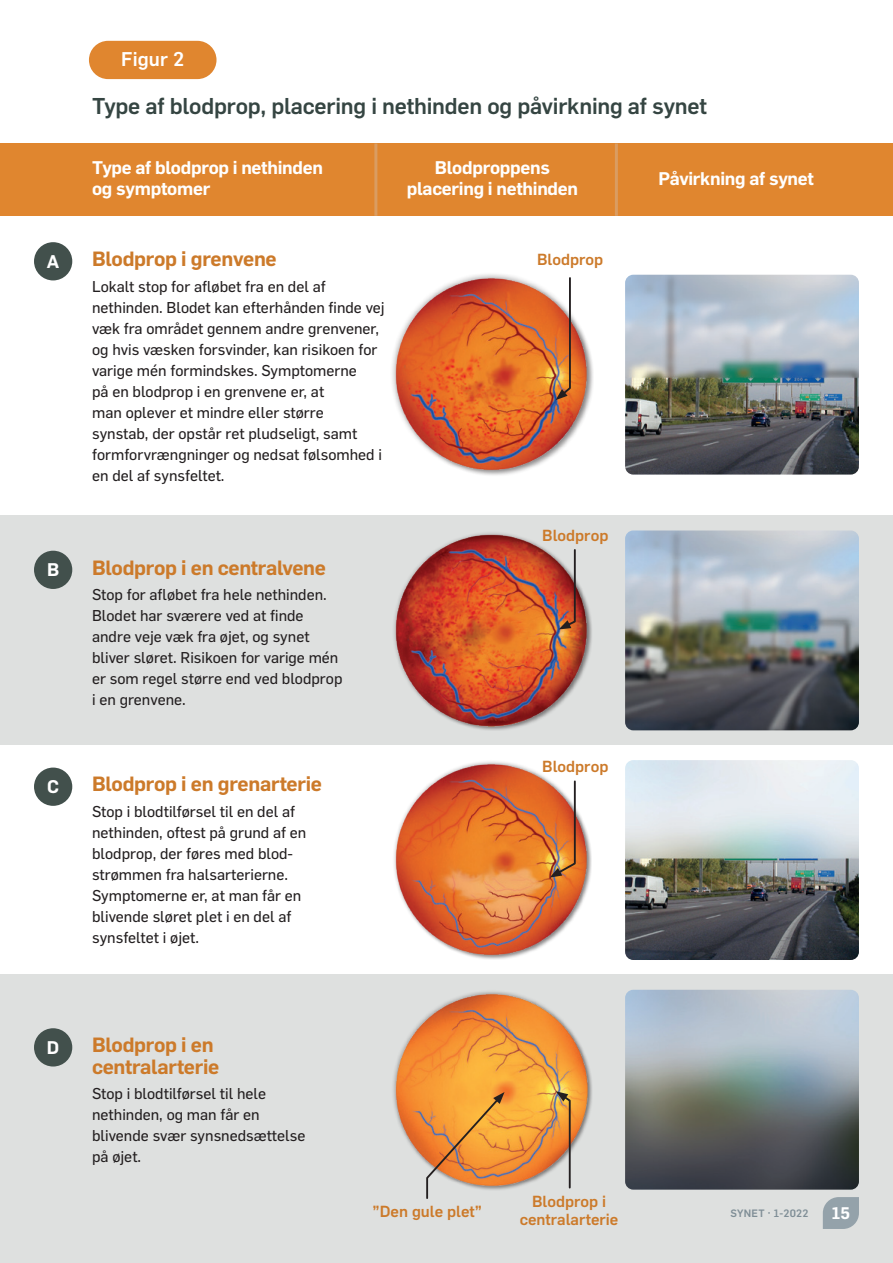
<style>
.page{position:relative;width:893px;height:1263px;background:#fff}
.page>*{position:absolute;margin:0;border:0;box-sizing:border-box;transform-origin:0 0}
.t1{font:500 22.5px "Flama";letter-spacing:-.01em;color:#354542}
.t2{font:600 20.25px/21.8px "Flama";letter-spacing:-.015em;color:#cc7a2a}
.t3{font:500 19.5px "Flama";letter-spacing:.005em;color:#fff}
.t4{font:600 18px/21px "Flama";letter-spacing:-.015em;color:#fff}
.t5{font:600 16.5px "Flama";color:#fff}
.t6{font:500 15.75px/18px "Flama";color:#cc7a2a;text-align:center}
.t7{font:15.3px/21px "Flama Basic";color:#231f20}
.t8{font:500 10.5px "Flama";letter-spacing:.025em;color:#7f8e96}
</style>
<div class="page">
<div style="left:0;top:516px;width:893px;height:229px;background:#dee0df"></div>
<div style="left:0;top:975px;width:893px;height:288px;background:#dee0df"></div>
<div style="left:34px;top:1028px;width:38px;height:38px;background:#42504c;border-radius:50%"></div>
<div style="left:34px;top:767px;width:38px;height:39px;background:#42504c;border-radius:50%"></div>
<div style="left:34px;top:551px;width:38px;height:38px;background:#42504c;border-radius:50%"></div>
<div style="left:34px;top:242px;width:38px;height:38px;background:#42504c;border-radius:50%"></div>
<div style="left:89px;top:41px;width:127px;height:38px;background:#e0862f;border-radius:19px"></div>
<div style="left:0;top:144px;width:893px;height:72px;background:#e0862f"></div>
<hr style="left:374px;top:144px;width:3px;height:72px;background:#da9c61">
<hr style="left:615px;top:144px;width:3px;height:72px;background:#da9c61">
<img style="left:392px;top:275px;width:200px;height:200px">
<svg style="left:556px;top:276px;width:16px;height:124px"></svg>
<img style="left:625px;top:275px;width:234px;height:200px">
<img style="left:625px;top:760px;width:234px;height:200px">
<img style="left:625px;top:990px;width:234px;height:199px">
<img style="left:625px;top:530px;width:234px;height:200px">
<img style="left:394px;top:533px;width:198px;height:197px">
<img style="left:394px;top:761px;width:198px;height:199px">
<img style="left:393px;top:991px;width:199px;height:199px">
<svg style="left:559px;top:548px;width:18px;height:81px"></svg>
<svg style="left:550px;top:779px;width:27px;height:99px;background:#ce8051"></svg>
<svg style="left:556px;top:1091px;width:16px;height:98px"></svg>
<svg style="left:425px;top:1092px;width:79px;height:107px;background:#e39f55"></svg>
<svg style="left:823px;top:1197px;width:36px;height:32px"></svg>
<p class="t3" style="left:121px;top:45px;width:64px">Figur 2</p>
<h1 class="t1" style="left:92px;top:90px;width:616px">Type af blodprop, placering i nethinden og påvirkning af synet</h1>
<p class="t4" style="left:92px;top:156px;width:232px">Type af blodprop i nethinden og symptomer</p>
<p class="t4" style="left:407px;top:156px;width:173px;text-align:center">Blodproppens placering i nethinden</p>
<p class="t4" style="left:659px;top:167px;width:157px">Påvirkning af synet</p>
<p class="t4" style="left:47px;top:249px;width:14px">A</p>
<h2 class="t2" style="left:92px;top:247px;width:186px">Blodprop i grenvene</h2>
<p class="t7" style="left:92px;top:275px;width:294px">Lokalt stop for afløbet fra en del af nethinden. Blodet kan efterhånden finde vej væk fra området gennem andre grenvener, og hvis væsken forsvinder, kan risikoen for varige mén formindskes. Symptomerne<br>på en blodprop i en grenvene er, at<br>man oplever et mindre eller større<br>synstab, der opstår ret pludseligt, samt formforvrængninger og nedsat følsomhed i en del af synsfeltet.</p>
<p class="t6" style="left:537px;top:249px;width:68px">Blodprop</p>
<p class="t6" style="left:542px;top:525px;width:68px">Blodprop</p>
<p class="t4" style="left:47px;top:558px;width:14px">B</p>
<h2 class="t2" style="left:92px;top:555px;width:235px">Blodprop i en centralvene</h2>
<p class="t7" style="left:92px;top:583px;width:252px">Stop for afløbet fra hele nethinden.<br>Blodet har sværere ved at finde andre veje væk fra øjet, og synet bliver sløret. Risikoen for varige mén er som regel større end ved blodprop i en grenvene.</p>
<p class="t4" style="left:47px;top:775px;width:13px">C</p>
<h2 class="t2" style="left:92px;top:772px;width:231px">Blodprop i en grenarterie</h2>
<p class="t7" style="left:92px;top:800px;width:216px">Stop i blodtilførsel til en del af nethinden, oftest på grund af en blodprop, der føres med blod&shy;strømmen fra halsarterierne.<br>Symptomerne er, at man får en blivende sløret plet i en del af synsfeltet i øjet.</p>
<p class="t6" style="left:542px;top:756px;width:68px">Blodprop</p>
<p class="t4" style="left:47px;top:1035px;width:14px">D</p>
<h2 class="t2" style="left:92px;top:1033px;width:129px">Blodprop i en centralarterie</h2>
<p class="t7" style="left:92px;top:1082px;width:215px">Stop i blodtilførsel til hele nethinden, og man får en blivende svær synsnedsættelse på øjet.</p>
<p class="t6" style="left:520px;top:1191px;width:100px">Blodprop i centralarterie</p>
<p class="t6" style="left:373px;top:1201px;width:111px">”Den gule plet”</p>
<p class="t8" style="left:730px;top:1205px;width:80px">SYNET · 1-2022</p>
<p class="t5" style="left:832px;top:1201px;width:20px">15</p>
</div>
